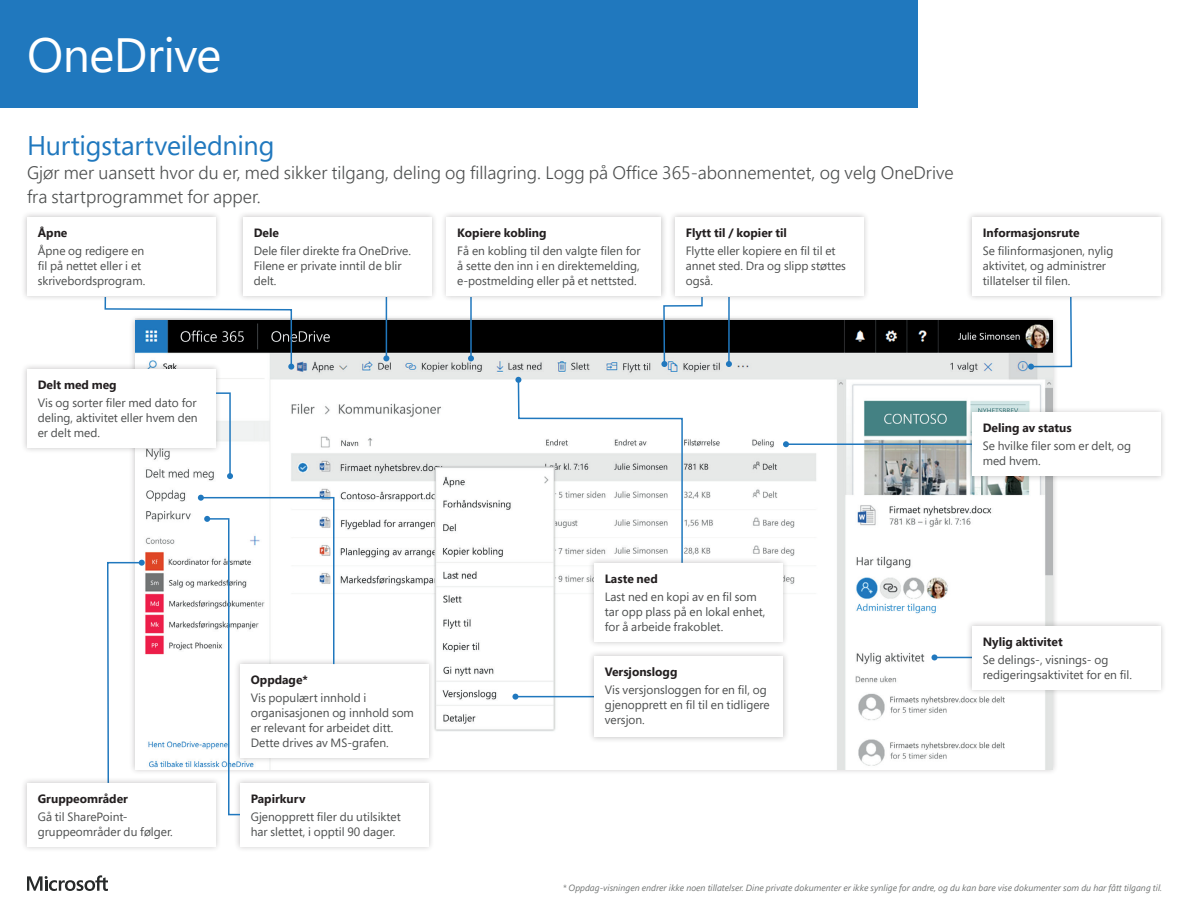
<style>
.page{position:relative;width:1188px;height:918px;background:#fff}
.page>*{position:absolute;margin:0;border:0;box-sizing:border-box;transform-origin:0 0}
.t1{font:48px "Segoe Pro";letter-spacing:-.01em;color:#fff}
.t2{font:27px "Segoe Pro";letter-spacing:-.01em;color:#2078be}
.t3{font:300 18px/24px "Segoe Pro";color:#4c4e4e}
.t4{font:12px/15px "Segoe Pro";color:#4c4e4e}
.t5{font:700 12px "Segoe Pro";color:#231f20}
.t6{font:italic 9px "Segoe Pro";color:#727574}
</style>
<div class="page">
<div style="left:0;top:0;width:918px;height:108px;background:#2078be"></div>
<svg style="left:27px;top:875px;width:81px;height:16px"></svg>
<div style="left:129px;top:314px;width:930px;height:462px;background:#231f20;opacity:.25"></div>
<img style="left:135px;top:320px;width:918px;height:449px">
<svg style="left:661px;top:302px;width:43px;height:65px"></svg>
<svg style="left:515px;top:377px;width:169px;height:187px"></svg>
<hr style="left:386px;top:297px;width:1px;height:61px;background:#2078be">
<svg style="left:383px;top:355px;width:6px;height:6px"></svg>
<hr style="left:470px;top:297px;width:2px;height:61px;background:#2078be">
<svg style="left:468px;top:355px;width:6px;height:6px"></svg>
<svg style="left:1028px;top:302px;width:45px;height:68px"></svg>
<svg style="left:104px;top:302px;width:190px;height:68px"></svg>
<hr style="left:934px;top:657px;width:38px;height:1px;background:#2078be">
<svg style="left:932px;top:654px;width:6px;height:6px"></svg>
<hr style="left:786px;top:443px;width:186px;height:2px;background:#2078be">
<svg style="left:783px;top:441px;width:6px;height:6px"></svg>
<hr style="left:515px;top:696px;width:79px;height:1px;background:#2078be">
<svg style="left:512px;top:694px;width:6px;height:6px"></svg>
<hr style="left:728px;top:297px;width:2px;height:67px;background:#2078be">
<svg style="left:726px;top:361px;width:6px;height:6px"></svg>
<div style="left:588px;top:650px;width:201px;height:93px;background:#231f20;opacity:.25"></div>
<div style="left:594px;top:656px;width:189px;height:81px;background:#fff"></div>
<div style="left:588px;top:557px;width:201px;height:90px;background:#231f20;opacity:.25"></div>
<div style="left:594px;top:563px;width:189px;height:78px;background:#fff"></div>
<div style="left:21px;top:211px;width:201px;height:91px;background:#231f20;opacity:.25"></div>
<div style="left:27px;top:217px;width:189px;height:79px;background:#fff"></div>
<div style="left:237px;top:211px;width:201px;height:91px;background:#231f20;opacity:.25"></div>
<div style="left:243px;top:217px;width:189px;height:79px;background:#fff"></div>
<div style="left:440px;top:211px;width:228px;height:91px;background:#231f20;opacity:.25"></div>
<div style="left:447px;top:217px;width:214px;height:79px;background:#fff"></div>
<div style="left:669px;top:211px;width:201px;height:91px;background:#231f20;opacity:.25"></div>
<div style="left:675px;top:217px;width:189px;height:79px;background:#fff"></div>
<div style="left:966px;top:211px;width:201px;height:91px;background:#231f20;opacity:.25"></div>
<div style="left:972px;top:217px;width:189px;height:79px;background:#fff"></div>
<div style="left:966px;top:406px;width:201px;height:76px;background:#231f20;opacity:.25"></div>
<div style="left:972px;top:413px;width:189px;height:63px;background:#fff"></div>
<div style="left:21px;top:363px;width:201px;height:91px;background:#231f20;opacity:.25"></div>
<div style="left:27px;top:369px;width:189px;height:79px;background:#fff"></div>
<div style="left:966px;top:620px;width:201px;height:75px;background:#231f20;opacity:.25"></div>
<div style="left:972px;top:626px;width:189px;height:63px;background:#fff"></div>
<svg style="left:107px;top:560px;width:38px;height:217px"></svg>
<div style="left:234px;top:777px;width:201px;height:75px;background:#231f20;opacity:.25"></div>
<div style="left:240px;top:783px;width:189px;height:64px;background:#fff"></div>
<div style="left:234px;top:658px;width:201px;height:106px;background:#231f20;opacity:.25"></div>
<div style="left:240px;top:664px;width:189px;height:94px;background:#fff"></div>
<div style="left:21px;top:777px;width:201px;height:75px;background:#231f20;opacity:.25"></div>
<div style="left:27px;top:783px;width:189px;height:64px;background:#fff"></div>
<svg style="left:214px;top:392px;width:19px;height:87px"></svg>
<svg style="left:198px;top:495px;width:137px;height:321px"></svg>
<h1 class="t1" style="left:27px;top:22px;width:196px">OneDrive</h1>
<h2 class="t2" style="left:27px;top:127px;width:249px">Hurtigstartveiledning</h2>
<h3 class="t3" style="left:27px;top:160px;width:928px">Gjør mer uansett hvor du er, med sikker tilgang, deling og fillagring. Logg på Office 365-abonnementet, og velg OneDrive fra startprogrammet for apper.</h3>
<p class="t5" style="left:38px;top:224px;width:31px">Åpne</p>
<p class="t4" style="left:38px;top:243px;width:109px">Åpne og redigere en fil på nettet eller i et skrivebordsprogram.</p>
<p class="t5" style="left:254px;top:224px;width:27px">Dele</p>
<p class="t4" style="left:254px;top:243px;width:159px">Dele filer direkte fra OneDrive.<br>Filene er private inntil de blir delt.</p>
<p class="t5" style="left:457px;top:224px;width:91px">Kopiere kobling</p>
<p class="t4" style="left:457px;top:243px;width:185px;text-align:justify">Få en kobling til den valgte filen for å sette den inn i en direktemelding, e-postmelding eller på et nettsted.</p>
<p class="t5" style="left:686px;top:224px;width:103px">Flytt til / kopier til</p>
<p class="t4" style="left:686px;top:243px;width:162px">Flytte eller kopiere en fil til et annet sted. Dra og slipp støttes også.</p>
<p class="t5" style="left:983px;top:224px;width:99px">Informasjonsrute</p>
<p class="t4" style="left:983px;top:243px;width:132px">Se filinformasjonen, nylig aktivitet, og administrer tillatelser til filen.</p>
<p class="t5" style="left:38px;top:376px;width:80px">Delt med meg</p>
<p class="t4" style="left:38px;top:395px;width:161px;text-align:justify">Vis og sorter filer med dato for deling, aktivitet eller hvem den er delt med.</p>
<p class="t5" style="left:983px;top:420px;width:91px">Deling av status</p>
<p class="t4" style="left:983px;top:438px;width:150px">Se hvilke filer som er delt, og med hvem.</p>
<p class="t5" style="left:38px;top:790px;width:92px">Gruppeområder</p>
<p class="t4" style="left:38px;top:809px;width:137px">Gå til SharePoint&shy;gruppeområder du følger.</p>
<p class="t5" style="left:251px;top:671px;width:59px">Oppdage*</p>
<p class="t4" style="left:251px;top:690px;width:165px">Vis populært innhold i organisasjonen og innhold som er relevant for arbeidet ditt.<br>Dette drives av MS-grafen.</p>
<p class="t5" style="left:251px;top:790px;width:56px">Papirkurv</p>
<p class="t4" style="left:251px;top:809px;width:152px">Gjenopprett filer du utilsiktet har slettet, i opptil 90 dager.</p>
<p class="t5" style="left:605px;top:570px;width:55px">Laste ned</p>
<p class="t4" style="left:605px;top:589px;width:162px">Last ned en kopi av en fil som tar opp plass på en lokal enhet, for å arbeide frakoblet.</p>
<p class="t5" style="left:605px;top:663px;width:74px">Versjonslogg</p>
<p class="t4" style="left:605px;top:682px;width:167px">Vis versjonsloggen for en fil, og gjenopprett en fil til en tidligere versjon.</p>
<p class="t5" style="left:983px;top:633px;width:81px">Nylig aktivitet</p>
<p class="t4" style="left:983px;top:652px;width:151px">Se delings-, visnings- og redigeringsaktivitet for en fil.</p>
<p class="t6" style="left:563px;top:882px;width:601px">* Oppdag-visningen endrer ikke noen tillatelser. Dine private dokumenter er ikke synlige for andre, og du kan bare vise dokumenter som du har fått tilgang til.</p>
</div>
